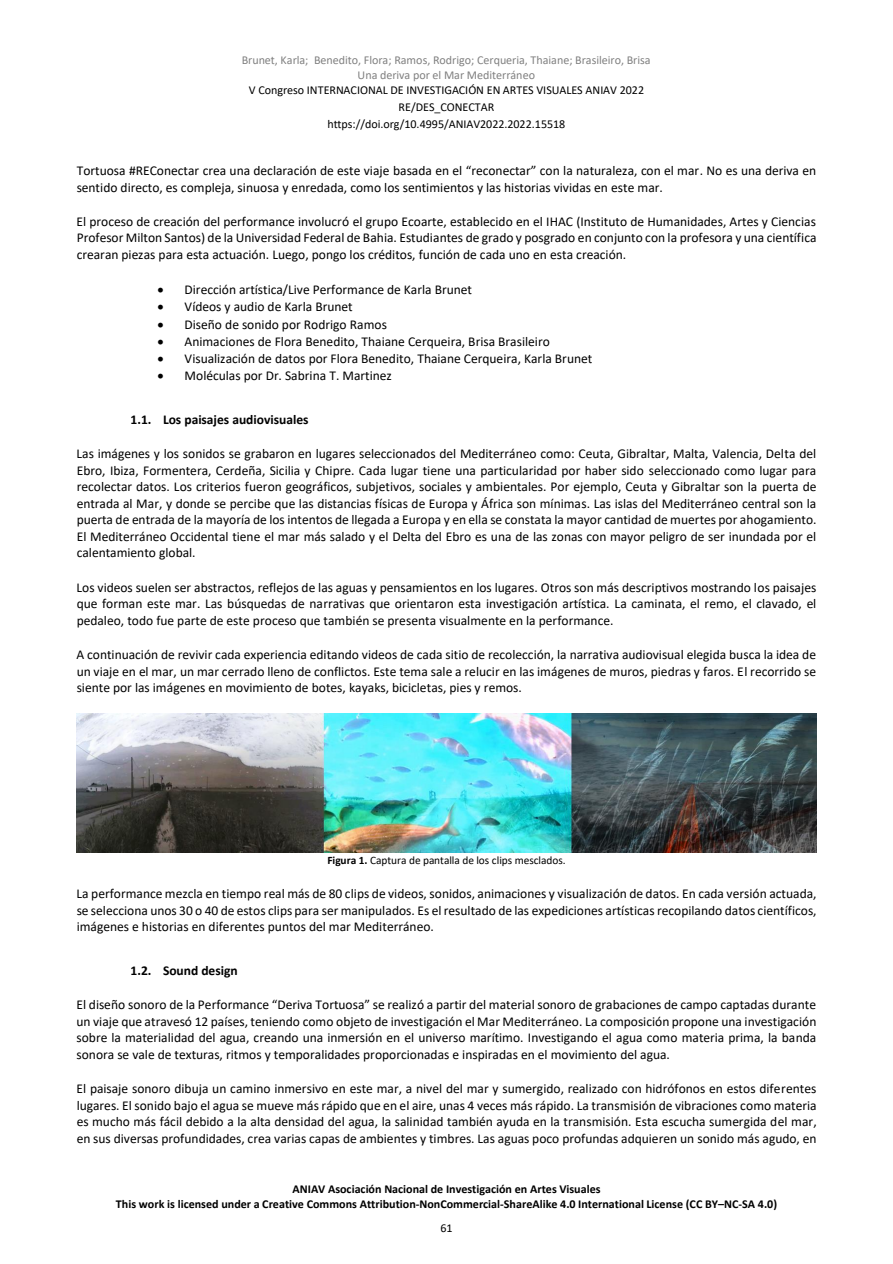
<style>
.page{position:relative;width:893px;height:1264px;background:#fff}
.page>*{position:absolute;margin:0;border:0;box-sizing:border-box;transform-origin:0 0}
.t1{font:13.5px/16.5px "Calibri";color:#000;text-align:justify}
.t2{font:700 13.5px "Calibri";color:#000}
.t3{font:700 12px/14.9px "Calibri";color:#000;text-align:center}
.t4{font:12px/16.8px "Calibri";color:#000;text-align:center}
.t5{font:12px/14.7px "Calibri";letter-spacing:-.005em;color:#808080;text-align:center}
.t6{font:11.4px "Calibri";letter-spacing:-.005em;color:#000}
.s1{font-weight:700}
</style>
<div class="page">
<img style="left:77px;top:713px;width:739px;height:139px">
<p class="t5" style="left:242px;top:53px;width:410px">Brunet, Karla; Benedito, Flora; Ramos, Rodrigo; Cerqueria, Thaiane; Brasileiro, Brisa<br>Una deriva por el Mar Mediterráneo</p>
<p class="t4" style="left:249px;top:81px;width:397px">V Congreso INTERNACIONAL DE INVESTIGACIÓN EN ARTES VISUALES ANIAV 2022<br>RE/DES_CONECTAR<br>https://doi.org/10.4995/ANIAV2022.2022.15518</p>
<p class="t1" style="left:77px;top:162px;width:741px">Tortuosa #REConectar crea una declaración de este viaje basada en el “reconectar” con la naturaleza, con el mar. No es una deriva en sentido directo, es compleja, sinuosa y enredada, como los sentimientos y las historias vividas en este mar.</p>
<p class="t1" style="left:76px;top:213px;width:741px">El proceso de creación del performance involucró el grupo Ecoarte, establecido en el IHAC (Instituto de Humanidades, Artes y Ciencias Profesor Milton Santos) de la Universidad Federal de Bahia. Estudiantes de grado y posgrado en conjunto con la profesora y una científica crearan piezas para esta actuación. Luego, pongo los créditos, función de cada uno en esta creación.</p>
<p class="t1" style="left:158px;top:281px;width:316px">• Dirección artística/Live Performance de Karla Brunet</p>
<p class="t1" style="left:158px;top:298px;width:197px">• Vídeos y audio de Karla Brunet</p>
<p class="t1" style="left:158px;top:315px;width:231px">• Diseño de sonido por Rodrigo Ramos</p>
<p class="t1" style="left:158px;top:333px;width:393px">• Animaciones de Flora Benedito, Thaiane Cerqueira, Brisa Brasileiro</p>
<p class="t1" style="left:158px;top:350px;width:436px">• Visualización de datos por Flora Benedito, Thaiane Cerqueira, Karla Brunet</p>
<p class="t1" style="left:158px;top:367px;width:236px">• Moléculas por Dr. Sabrina T. Martinez</p>
<h2 class="t2" style="left:131px;top:410px;width:179px">1.1. Los paisajes audiovisuales</h2>
<p class="t1" style="left:76px;top:445px;width:741px">Las imágenes y los sonidos se grabaron en lugares seleccionados del Mediterráneo como: Ceuta, Gibraltar, Malta, Valencia, Delta del Ebro, Ibiza, Formentera, Cerdeña, Sicilia y Chipre. Cada lugar tiene una particularidad por haber sido seleccionado como lugar para recolectar datos. Los criterios fueron geográficos, subjetivos, sociales y ambientales. Por ejemplo, Ceuta y Gibraltar son la puerta de entrada al Mar, y donde se percibe que las distancias físicas de Europa y África son mínimas. Las islas del Mediterráneo central son la puerta de entrada de la mayoría de los intentos de llegada a Europa y en ella se constata la mayor cantidad de muertes por ahogamiento.<br>El Mediterráneo Occidental tiene el mar más salado y el Delta del Ebro es una de las zonas con mayor peligro de ser inundada por el calentamiento global.</p>
<p class="t1" style="left:76px;top:578px;width:741px">Los videos suelen ser abstractos, reflejos de las aguas y pensamientos en los lugares. Otros son más descriptivos mostrando los paisajes que forman este mar. Las búsquedas de narrativas que orientaron esta investigación artística. La caminata, el remo, el clavado, el pedaleo, todo fue parte de este proceso que también se presenta visualmente en la performance.</p>
<p class="t1" style="left:76px;top:646px;width:741px">A continuación de revivir cada experiencia editando videos de cada sitio de recolección, la narrativa audiovisual elegida busca la idea de un viaje en el mar, un mar cerrado lleno de conflictos. Este tema sale a relucir en las imágenes de muros, piedras y faros. El recorrido se siente por las imágenes en movimiento de botes, kayaks, bicicletas, pies y remos.</p>
<p class="t6" style="left:327px;top:852px;width:240px"><span class="s1">Figura 1.</span> Captura de pantalla de los clips mesclados.</p>
<p class="t1" style="left:76px;top:884px;width:741px">La performance mezcla en tiempo real más de 80 clips de videos, sonidos, animaciones y visualización de datos. En cada versión actuada, se selecciona unos 30 o 40 de estos clips para ser manipulados. Es el resultado de las expediciones artísticas recopilando datos científicos, imágenes e historias en diferentes puntos del mar Mediterráneo.</p>
<p class="t2" style="left:131px;top:960px;width:109px">1.2. Sound design</p>
<p class="t1" style="left:76px;top:995px;width:741px">El diseño sonoro de la Performance “Deriva Tortuosa” se realizó a partir del material sonoro de grabaciones de campo captadas durante un viaje que atravesó 12 países, teniendo como objeto de investigación el Mar Mediterráneo. La composición propone una investigación sobre la materialidad del agua, creando una inmersión en el universo marítimo. Investigando el agua como materia prima, la banda sonora se vale de texturas, ritmos y temporalidades proporcionadas e inspiradas en el movimiento del agua.</p>
<p class="t1" style="left:76px;top:1079px;width:741px">El paisaje sonoro dibuja un camino inmersivo en este mar, a nivel del mar y sumergido, realizado con hidrófonos en estos diferentes lugares. El sonido bajo el agua se mueve más rápido que en el aire, unas 4 veces más rápido. La transmisión de vibraciones como materia es mucho más fácil debido a la alta densidad del agua, la salinidad también ayuda en la transmisión. Esta escucha sumergida del mar, en sus diversas profundidades, crea varias capas de ambientes y timbres. Las aguas poco profundas adquieren un sonido más agudo, en</p>
<p class="t3" style="left:116px;top:1180px;width:662px">ANIAV Asociación Nacional de Investigación en Artes Visuales<br>This work is licensed under a Creative Commons Attribution-NonCommercial-ShareAlike 4.0 International License (CC BY–NC-SA 4.0)</p>
<p class="t4" style="left:440px;top:1218px;width:14px">61</p>
</div>
